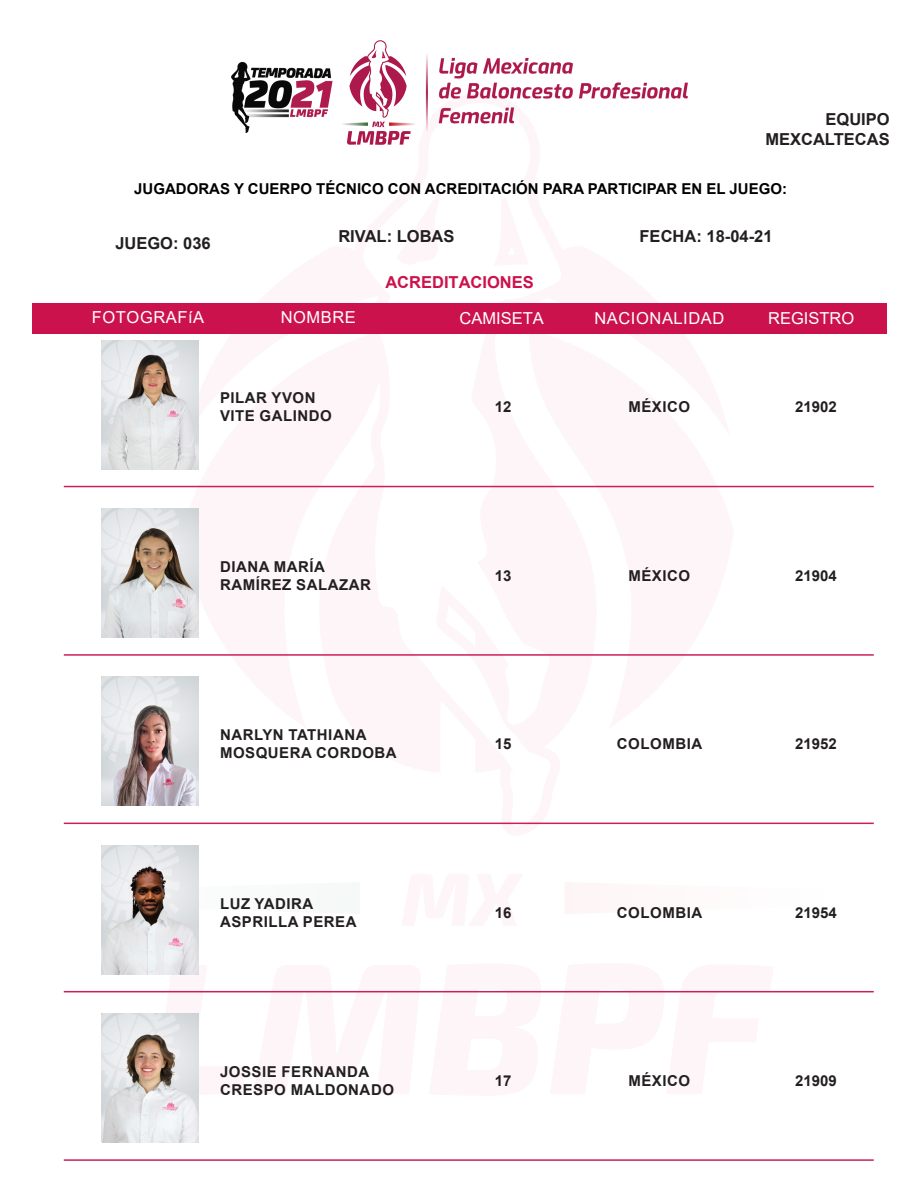
<style>
.page{position:relative;width:918px;height:1188px;background:#fff}
.page>*{position:absolute;margin:0;border:0;box-sizing:border-box;transform-origin:0 0}
.t1{font:700 16.5px/19.8px "Arial";color:#231f20;text-align:right}
.t2{font:16.5px "Arial";letter-spacing:.035em;color:#fff}
.t3{font:16.5px "Arial";color:#fff}
.t4{font:700 16.5px "Arial";color:#cc124c}
.t5{font:700 15px "Arial";letter-spacing:.035em;color:#231f20}
.t6{font:700 15px "Arial";color:#000}
</style>
<div class="page">
<svg style="left:146px;top:953px;width:639px;height:153px"></svg>
<svg style="left:101px;top:871px;width:98px;height:54px"></svg>
<svg style="left:360px;top:485px;width:204px;height:340px"></svg>
<div style="left:33px;top:303px;width:854px;height:31px;background:#cc124c"></div>
<img style="left:232px;top:40px;width:455px;height:105px">
<img style="left:102px;top:340px;width:96px;height:129px">
<hr style="left:64px;top:486px;width:810px;height:1px;background:#cc1f56">
<img style="left:102px;top:509px;width:96px;height:129px">
<hr style="left:64px;top:654px;width:810px;height:2px;background:#cc1f56">
<img style="left:102px;top:677px;width:96px;height:129px">
<hr style="left:64px;top:823px;width:810px;height:1px;background:#cc1f56">
<img style="left:102px;top:845px;width:96px;height:129px">
<hr style="left:64px;top:991px;width:810px;height:1px;background:#cc1f56">
<img style="left:102px;top:1014px;width:96px;height:129px">
<hr style="left:64px;top:1159px;width:810px;height:2px;background:#cc1f56">
<p class="t1" style="left:765px;top:110px;width:126px">EQUIPO<br>MEXCALTECAS</p>
<p class="t6" style="left:134px;top:178px;width:654px">JUGADORAS Y CUERPO TÉCNICO CON ACREDITACIÓN PARA PARTICIPAR EN EL JUEGO:</p>
<p class="t1" style="left:115px;top:233px;width:97px">JUEGO: 036</p>
<p class="t1" style="left:338px;top:227px;width:118px">RIVAL: LOBAS</p>
<p class="t1" style="left:640px;top:227px;width:134px">FECHA: 18-04-21</p>
<p class="t4" style="left:385px;top:271px;width:150px">ACREDITACIONES</p>
<p class="t2" style="left:92px;top:306px;width:114px">FOTOGRAFíA</p>
<p class="t2" style="left:281px;top:306px;width:77px">NOMBRE</p>
<p class="t3" style="left:460px;top:307px;width:86px">CAMISETA</p>
<p class="t3" style="left:768px;top:307px;width:88px">REGISTRO</p>
<p class="t2" style="left:594px;top:307px;width:131px">NACIONALIDAD</p>
<p class="t5" style="left:220px;top:388px;width:97px">PILAR YVON</p>
<p class="t5" style="left:220px;top:406px;width:113px">VITE GALINDO</p>
<p class="t5" style="left:220px;top:556px;width:106px">DIANA MARÍA</p>
<p class="t5" style="left:220px;top:574px;width:152px">RAMÍREZ SALAZAR</p>
<p class="t5" style="left:220px;top:724px;width:148px">NARLYN TATHIANA</p>
<p class="t5" style="left:220px;top:742px;width:178px">MOSQUERA CORDOBA</p>
<p class="t5" style="left:220px;top:893px;width:95px">LUZ YADIRA</p>
<p class="t5" style="left:220px;top:911px;width:138px">ASPRILLA PEREA</p>
<p class="t5" style="left:220px;top:1061px;width:151px">JOSSIE FERNANDA</p>
<p class="t5" style="left:220px;top:1079px;width:176px">CRESPO MALDONADO</p>
<p class="t5" style="left:495px;top:397px;width:18px">12</p>
<p class="t5" style="left:628px;top:397px;width:63px">MÉXICO</p>
<p class="t5" style="left:795px;top:397px;width:43px">21902</p>
<p class="t5" style="left:495px;top:565px;width:18px">13</p>
<p class="t5" style="left:628px;top:565px;width:63px">MÉXICO</p>
<p class="t5" style="left:795px;top:565px;width:43px">21904</p>
<p class="t5" style="left:495px;top:733px;width:18px">15</p>
<p class="t5" style="left:617px;top:733px;width:87px">COLOMBIA</p>
<p class="t5" style="left:795px;top:733px;width:43px">21952</p>
<p class="t5" style="left:495px;top:902px;width:18px">16</p>
<p class="t5" style="left:617px;top:902px;width:87px">COLOMBIA</p>
<p class="t5" style="left:795px;top:902px;width:43px">21954</p>
<p class="t5" style="left:495px;top:1070px;width:18px">17</p>
<p class="t5" style="left:628px;top:1070px;width:63px">MÉXICO</p>
<p class="t5" style="left:795px;top:1070px;width:43px">21909</p>
</div>
